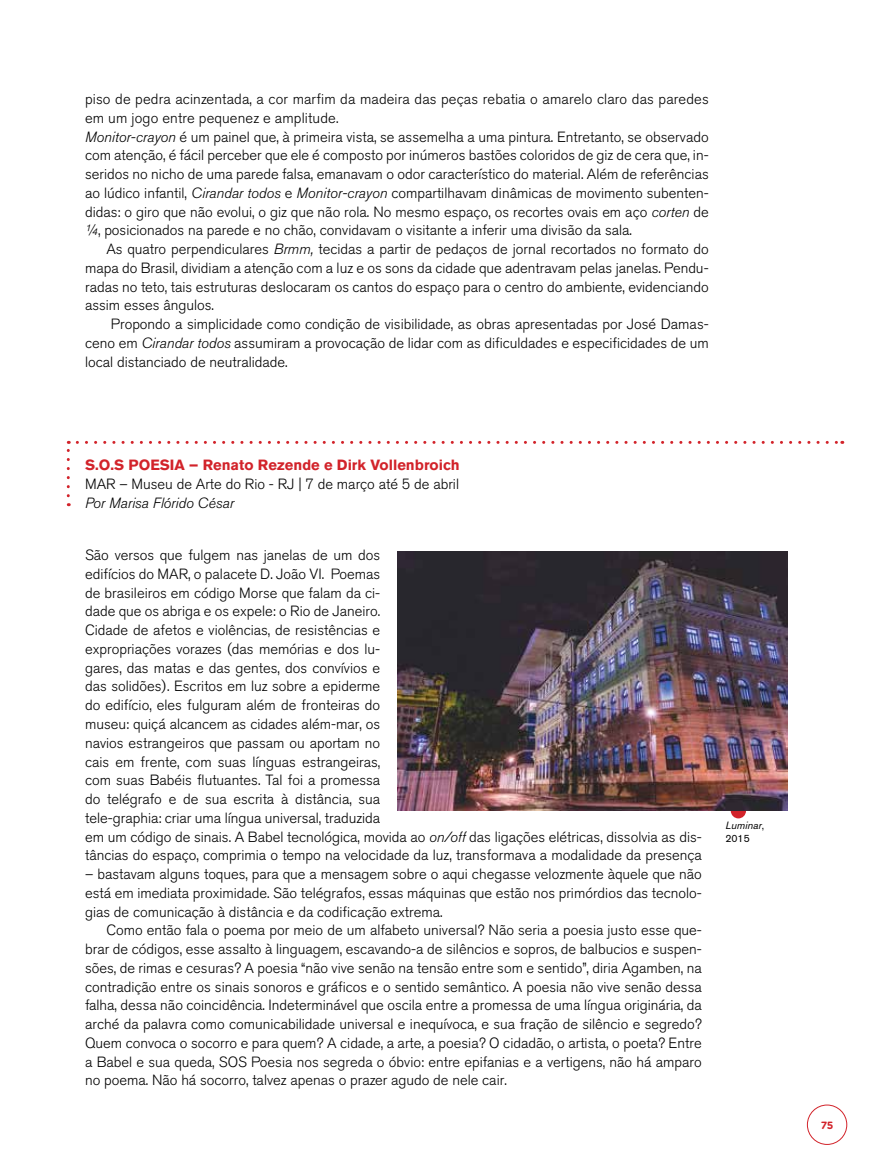
<style>
.page{position:relative;width:872px;height:1170px;background:#fff}
.page>*{position:absolute;margin:0;border:0;box-sizing:border-box;transform-origin:0 0}
.t1{font:300 14.7px/18.8px "Akzidenz Grotesk BQ";color:#000;text-align:justify}
.t2{font:700 14.7px "Akzidenz Grotesk BQ";color:#d2232a}
.t3{font:italic 300 14.7px "Akzidenz Grotesk BQ";color:#000}
.t4{font:italic 10.5px/12.8px "Akzidenz Grotesk BQ";color:#000}
.t5{font:700 10.5px "Gotham Rounded";color:#d2232a}
.s1{font-style:italic}
.s2{font-style:normal}
</style>
<div class="page">
<svg style="left:67px;top:441px;width:3px;height:54px"></svg>
<svg style="left:77px;top:441px;width:766px;height:3px"></svg>
<svg style="left:730px;top:803px;width:16px;height:15px"></svg>
<img style="left:397px;top:551px;width:390px;height:259px">
<div style="left:807px;top:1104px;width:40px;height:40px;border:1px solid #d2232a;border-radius:50%"></div>
<p class="t1" style="left:85px;top:90px;width:625px;text-align:left">piso de pedra acinzentada, a cor marfim da madeira das peças rebatia o amarelo claro das paredes em um jogo entre pequenez e amplitude.<br><span class="s1">Monitor-crayon</span> é um painel que, à primeira vista, se assemelha a uma pintura. Entretanto, se observado com atenção, é fácil perceber que ele é composto por inúmeros bastões coloridos de giz de cera que, in&shy;seridos no nicho de uma parede falsa, emanavam o odor característico do material. Além de referências ao lúdico infantil, <span class="s1">Cirandar todos</span> e <span class="s1">Monitor-crayon</span> compartilhavam dinâmicas de movimento subenten&shy;didas: o giro que não evolui, o giz que não rola. No mesmo espaço, os recortes ovais em aço <span class="s1">corten</span> de <span class="s1">¼</span>, posicionados na parede e no chão, convidavam o visitante a inferir uma divisão da sala.</p>
<p class="t1" style="left:85px;top:240px;width:625px;text-indent:21px">As quatro perpendiculares <span class="s1">Brmm,</span> tecidas a partir de pedaços de jornal recortados no formato do mapa do Brasil, dividiam a atenção com a luz e os sons da cidade que adentravam pelas janelas. Pendu&shy;radas no teto, tais estruturas deslocaram os cantos do espaço para o centro do ambiente, evidenciando assim esses ângulos.</p>
<p class="t1" style="left:85px;top:315px;width:625px;text-indent:26px">Propondo a simplicidade como condição de visibilidade, as obras apresentadas por José Damas&shy;ceno em <span class="s1">Cirandar todos</span> assumiram a provocação de lidar com as dificuldades e especificidades de um local distanciado de neutralidade.</p>
<p class="t2" style="left:85px;top:456px;width:376px">S.O.S POESIA – Renato Rezende e Dirk Vollenbroich</p>
<p class="t1" style="left:85px;top:474px;width:375px">MAR – Museu de Arte do Rio - RJ | 7 de março até 5 de abril</p>
<p class="t3" style="left:85px;top:494px;width:150px">Por Marisa Flórido César</p>
<p class="t1" style="left:85px;top:546px;width:618px;text-align:left">São versos que fulgem nas janelas de um dos<br>edifícios do MAR, o palacete D. João VI. Poemas<br>de brasileiros em código Morse que falam da ci-<br>dade que os abriga e os expele: o Rio de Janeiro.<br>Cidade de afetos e violências, de resistências e<br>expropriações vorazes (das memórias e dos lu-<br>gares, das matas e das gentes, dos convívios e<br>das solidões). Escritos em luz sobre a epiderme<br>do edifício, eles fulguram além de fronteiras do<br>museu: quiçá alcancem as cidades além-mar, os<br>navios estrangeiros que passam ou aportam no<br>cais em frente, com suas línguas estrangeiras,<br>com suas Babéis flutuantes. Tal foi a promessa<br>do telégrafo e de sua escrita à distância, sua<br>tele-graphia: criar uma língua universal, traduzida<br>em um código de sinais. A Babel tecnológica, movida ao <span class="s1">on/off</span> das ligações elétricas, dissolvia as dis&shy;tâncias do espaço, comprimia o tempo na velocidade da luz, transformava a modalidade da presença</p>
<p class="t1" style="left:85px;top:864px;width:618px">– bastavam alguns toques, para que a mensagem sobre o aqui chegasse velozmente àquele que não está em imediata proximidade. São telégrafos, essas máquinas que estão nos primórdios das tecnolo&shy;gias de comunicação à distância e da codificação extrema.</p>
<p class="t1" style="left:85px;top:921px;width:618px;text-indent:21px">Como então fala o poema por meio de um alfabeto universal? Não seria a poesia justo esse que&shy;brar de códigos, esse assalto à linguagem, escavando-a de silêncios e sopros, de balbucios e suspen&shy;sões, de rimas e cesuras? A poesia “não vive senão na tensão entre som e sentido”, diria Agamben, na contradição entre os sinais sonoros e gráficos e o sentido semântico. A poesia não vive senão dessa falha, dessa não coincidência. Indeterminável que oscila entre a promessa de uma língua originária, da arché da palavra como comunicabilidade universal e inequívoca, e sua fração de silêncio e segredo?<br>Quem convoca o socorro e para quem? A cidade, a arte, a poesia? O cidadão, o artista, o poeta? Entre a Babel e sua queda, SOS Poesia nos segreda o óbvio: entre epifanias e a vertigens, não há amparo no poema. Não há socorro, talvez apenas o prazer agudo de nele cair.</p>
<p class="t4" style="left:725px;top:819px;width:40px">Luminar<span class="s2">,<br>2015</span></p>
<p class="t5" style="left:820px;top:1117px;width:14px">75</p>
</div>
